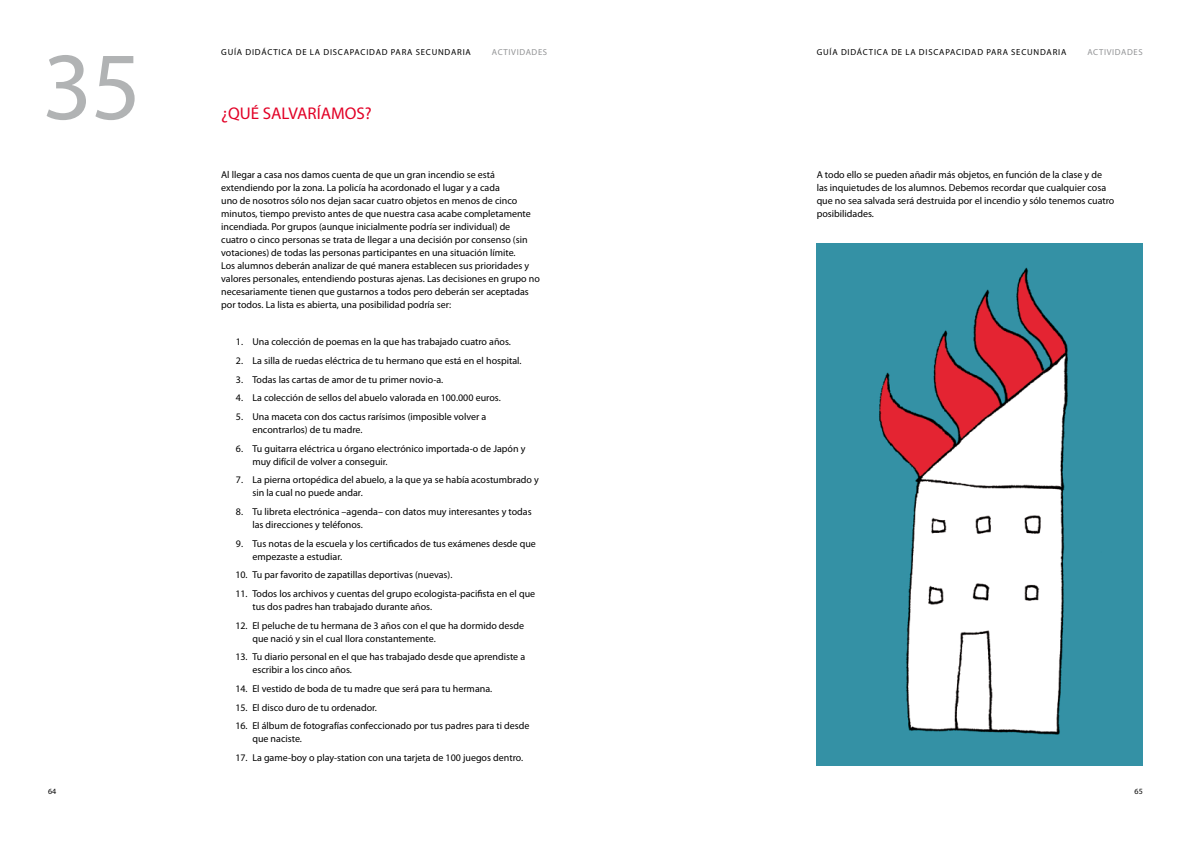
<style>
.page{position:relative;width:1191px;height:842px;background:#fff}
.page>*{position:absolute;margin:0;border:0;box-sizing:border-box;transform-origin:0 0}
.t1{font:97px "Myriad Pro";color:#b1b3b4}
.t2{font:17px "Myriad Pro";color:#e20026}
.t3{font:10px/13px "Myriad Pro";color:#000}
.t4{font:8.7px "Myriad Pro";letter-spacing:.09em;color:#000}
.t5{font:8.7px "Myriad Pro";letter-spacing:.07em;color:#929395}
.t6{font:8px "Myriad Pro";color:#000}
</style>
<div class="page">
<img style="left:816px;top:244px;width:326px;height:521px">
<h1 class="t1" style="left:43px;top:34px;width:100px">35</h1>
<p class="t4" style="left:221px;top:47px;width:251px">Guía didáctica de la discapacidad para secundaria</p>
<p class="t5" style="left:492px;top:47px;width:57px">Actividades</p>
<h2 class="t2" style="left:221px;top:104px;width:52px">¿QUÉ SALVARÍAMOS</h2>
<h2 class="t2" style="left:365px;top:104px;width:8px">?</h2>
<p class="t3" style="left:221px;top:168px;width:320px">Al llegar a casa nos damos cuenta de que un gran incendio se está extendiendo por la zona. La policía ha acordonado el lugar y a cada<br>uno de nosotros sólo nos dejan sacar cuatro objetos en menos de cinco minutos, tiempo previsto antes de que nuestra casa acabe completamente incendiada. Por grupos (aunque inicialmente podría ser individual) de<br>cuatro o cinco personas se trata de llegar a una decisión por consenso (sin votaciones) de todas las personas participantes en una situación límite.<br>Los alumnos deberán analizar de qué manera establecen sus prioridades y valores personales, entendiendo posturas ajenas. Las decisiones en grupo no necesariamente tienen que gustarnos a todos pero deberán ser aceptadas por todos. La lista es abierta, una posibilidad podría ser:</p>
<p class="t3" style="left:236px;top:336px;width:277px">1. U na colección de poemas en la que has trabajado cuatro años.</p>
<p class="t3" style="left:236px;top:354px;width:287px">2. La silla de ruedas eléctrica de tu hermano que está en el hospital.</p>
<p class="t3" style="left:236px;top:373px;width:209px">3. Todas las cartas de amor de tu primer novio‑a.</p>
<p class="t3" style="left:236px;top:392px;width:266px">4. La colección de sellos del abuelo valorada en 100.000 euros.</p>
<p class="t3" style="left:252px;top:410px;width:235px;text-indent:-16px">5. U na maceta con dos cactus rarísimos (imposible volver a encontrarlos) de tu madre.</p>
<p class="t3" style="left:252px;top:442px;width:274px;text-indent:-16px">6. Tu guitarra eléctrica u órgano electrónico importada‑o de Japón y muy difícil de volver a conseguir.</p>
<p class="t3" style="left:252px;top:474px;width:288px;text-indent:-16px">7. La pierna ortopédica del abuelo, a la que ya se había acostumbrado y sin la cual no puede andar.</p>
<p class="t3" style="left:252px;top:505px;width:281px;text-indent:-16px">8. Tu libreta electrónica –agenda– con datos muy interesantes y todas las direcciones y teléfonos.</p>
<p class="t3" style="left:252px;top:537px;width:285px;text-indent:-16px">9. Tus notas de la escuela y los certificados de tus exámenes desde que empezaste a estudiar.</p>
<p class="t3" style="left:235px;top:569px;width:219px">10. Tu par favorito de zapatillas deportivas (nuevas).</p>
<p class="t3" style="left:252px;top:587px;width:284px;text-indent:-17px">11. Todos los archivos y cuentas del grupo ecologista‑pacifista en el que tus dos padres han trabajado durante años.</p>
<p class="t3" style="left:252px;top:619px;width:273px;text-indent:-17px">12. El peluche de tu hermana de 3 años con el que ha dormido desde que nació y sin el cual llora constantemente.</p>
<p class="t3" style="left:252px;top:651px;width:274px;text-indent:-17px">13. Tu diario personal en el que has trabajado desde que aprendiste a escribir a los cinco años.</p>
<p class="t3" style="left:235px;top:682px;width:258px">14. El vestido de boda de tu madre que será para tu hermana.</p>
<p class="t3" style="left:235px;top:701px;width:143px">15. El disco duro de tu ordenador.</p>
<p class="t3" style="left:252px;top:720px;width:278px;text-indent:-17px">16. El álbum de fotografías confeccionado por tus padres para ti desde que naciste.</p>
<p class="t3" style="left:235px;top:751px;width:289px">17. La game‑boy o play‑station con una tarjeta de 100 juegos dentro.</p>
<p class="t4" style="left:816px;top:47px;width:251px">Guía didáctica de la discapacidad para secundaria</p>
<p class="t5" style="left:1087px;top:47px;width:57px">Actividades</p>
<p class="t3" style="left:816px;top:168px;width:299px">A todo ello se pueden añadir más objetos, en función de la clase y de las inquietudes de los alumnos. Debemos recordar que cualquier cosa que no sea salvada será destruida por el incendio y sólo tenemos cuatro posibilidades.</p>
<p class="t6" style="left:48px;top:787px;width:10px">64</p>
<p class="t6" style="left:1134px;top:787px;width:10px">65</p>
</div>
